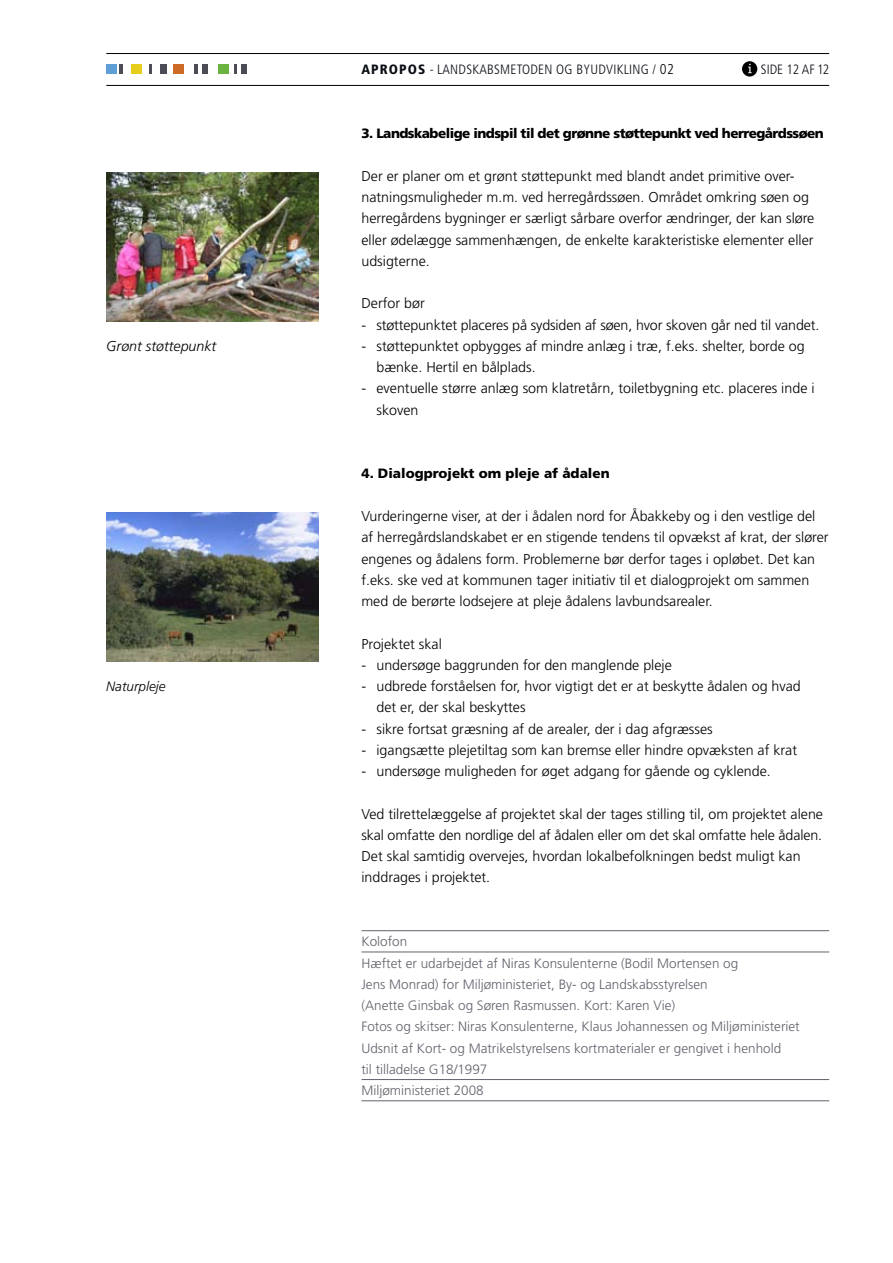
<style>
.page{position:relative;width:893px;height:1263px;background:#fff}
.page>*{position:absolute;margin:0;border:0;box-sizing:border-box;transform-origin:0 0}
.t1{font:300 14.25px/21.3px "Frutiger";color:#000}
.t2{font:italic 300 14.25px "Frutiger";color:#000}
.t3{font:300 13.5px/21.3px "Frutiger";color:#62626d}
.t4{font:900 13.5px "Frutiger";letter-spacing:-.04em;color:#000}
.t5{font:300 condensed 13.5px "Frutiger";letter-spacing:.02em;color:#090d13}
.t6{font:900 13.5px "Frutiger";color:#000}
.t7{font:300 condensed 13.5px "Frutiger";color:#090d13}
.t8{font:italic 300 13.5px "Frutiger";color:#000}
.s1{font-weight:900}
.s2{font-size:14.25px;color:#000}
</style>
<div class="page">
<div style="left:241px;top:64px;width:6px;height:10px;background:#4b4c56"></div>
<svg style="left:235px;top:64px;width:2px;height:10px"></svg>
<div style="left:202px;top:64px;width:5px;height:10px;background:#4b4c56"></div>
<svg style="left:194px;top:64px;width:3px;height:10px"></svg>
<div style="left:160px;top:64px;width:6px;height:10px;background:#4b4c56"></div>
<svg style="left:150px;top:64px;width:2px;height:10px"></svg>
<svg style="left:120px;top:64px;width:3px;height:10px"></svg>
<div style="left:106px;top:64px;width:10px;height:10px;background:#5ea0d6"></div>
<div style="left:219px;top:64px;width:10px;height:10px;background:#6bb340"></div>
<div style="left:173px;top:64px;width:10px;height:10px;background:#cd6b26"></div>
<div style="left:131px;top:64px;width:10px;height:10px;background:#e8ce1c"></div>
<hr style="left:106px;top:85px;width:723px;height:1px;background:#000">
<hr style="left:106px;top:53px;width:723px;height:1px;background:#000">
<hr style="left:361px;top:930px;width:468px;height:1px;background:#62626d">
<hr style="left:361px;top:952px;width:468px;height:1px;background:#62626d">
<hr style="left:361px;top:1079px;width:468px;height:1px;background:#62626d">
<hr style="left:361px;top:1100px;width:468px;height:1px;background:#62626d">
<img style="left:106px;top:172px;width:213px;height:149px">
<img style="left:106px;top:512px;width:213px;height:149px">
<svg style="left:742px;top:61px;width:15px;height:16px"></svg>
<svg style="left:748px;top:64px;width:4px;height:9px"></svg>
<p class="t2" style="left:106px;top:338px;width:112px">Grønt støttepunkt</p>
<p class="t8" style="left:106px;top:679px;width:61px">Naturpleje</p>
<p class="t5" style="left:361px;top:62px;width:314px"><span class="s1">APROPOS</span> - LANDSKABSMETODEN OG BYUDVIKLING / <span class="s2">02</span></p>
<p class="t7" style="left:761px;top:62px;width:70px">SIDE 12 AF 12</p>
<p class="t4" style="left:361px;top:125px;width:464px">3. Landskabelige indspil til det grønne støttepunkt ved herregårdssøen</p>
<p class="t1" style="left:361px;top:165px;width:454px">Der er planer om et grønt støttepunkt med blandt andet primitive over&shy;natningsmuligheder m.m. ved herregårdssøen. Området omkring søen og herregårdens bygninger er særligt sårbare overfor ændringer, der kan sløre eller ødelægge sammenhængen, de enkelte karakteristiske elementer eller udsigterne.</p>
<p class="t1" style="left:361px;top:293px;width:65px">Derfor bør</p>
<p class="t1" style="left:361px;top:314px;width:459px">- støttepunktet placeres på sydsiden af søen, hvor skoven går ned til vandet.</p>
<p class="t1" style="left:376px;top:336px;width:430px;text-indent:-15px">- støttepunktet opbygges af mindre anlæg i træ, f.eks. shelter, borde og bænke. Hertil en bålplads.</p>
<p class="t1" style="left:376px;top:378px;width:440px;text-indent:-15px">- eventuelle større anlæg som klatretårn, toiletbygning etc. placeres inde i skoven</p>
<p class="t6" style="left:361px;top:466px;width:250px">4. Dialogprojekt om pleje af ådalen</p>
<p class="t1" style="left:361px;top:506px;width:469px">Vurderingerne viser, at der i ådalen nord for Åbakkeby og i den vestlige del af herregårdslandskabet er en stigende tendens til opvækst af krat, der slører engenes og ådalens form. Problemerne bør derfor tages i opløbet. Det kan f.eks. ske ved at kommunen tager initiativ til et dialogprojekt om sammen med de berørte lodsejere at pleje ådalens lavbundsarealer.</p>
<p class="t1" style="left:361px;top:633px;width:82px">Projektet skal</p>
<p class="t1" style="left:361px;top:654px;width:312px">- undersøge baggrunden for den manglende pleje</p>
<p class="t1" style="left:376px;top:676px;width:426px;text-indent:-15px">- udbrede forståelsen for, hvor vigtigt det er at beskytte ådalen og hvad det er, der skal beskyttes</p>
<p class="t1" style="left:361px;top:718px;width:353px">- sikre fortsat græsning af de arealer, der i dag afgræsses</p>
<p class="t1" style="left:361px;top:739px;width:437px">- igangsætte plejetiltag som kan bremse eller hindre opvæksten af krat</p>
<p class="t1" style="left:361px;top:761px;width:411px">- undersøge muligheden for øget adgang for gående og cyklende.</p>
<p class="t1" style="left:361px;top:803px;width:463px">Ved tilrettelæggelse af projektet skal der tages stilling til, om projektet alene skal omfatte den nordlige del af ådalen eller om det skal omfatte hele ådalen.<br>Det skal samtidig overvejes, hvordan lokalbefolkningen bedst muligt kan inddrages i projektet.</p>
<p class="t3" style="left:361px;top:931px;width:440px">Kolofon<br>Hæftet er udarbejdet af Niras Konsulenterne (Bodil Mortensen og<br>Jens Monrad) for Miljøministeriet, By- og Landskabsstyrelsen<br>(Anette Ginsbak og Søren Rasmussen. Kort: Karen Vie)<br>Fotos og skitser: Niras Konsulenterne, Klaus Johannessen og Miljøministeriet Udsnit af Kort- og Matrikelstyrelsens kortmaterialer er gengivet i henhold<br>til tilladelse G18/1997<br>Miljøministeriet 2008</p>
</div>
